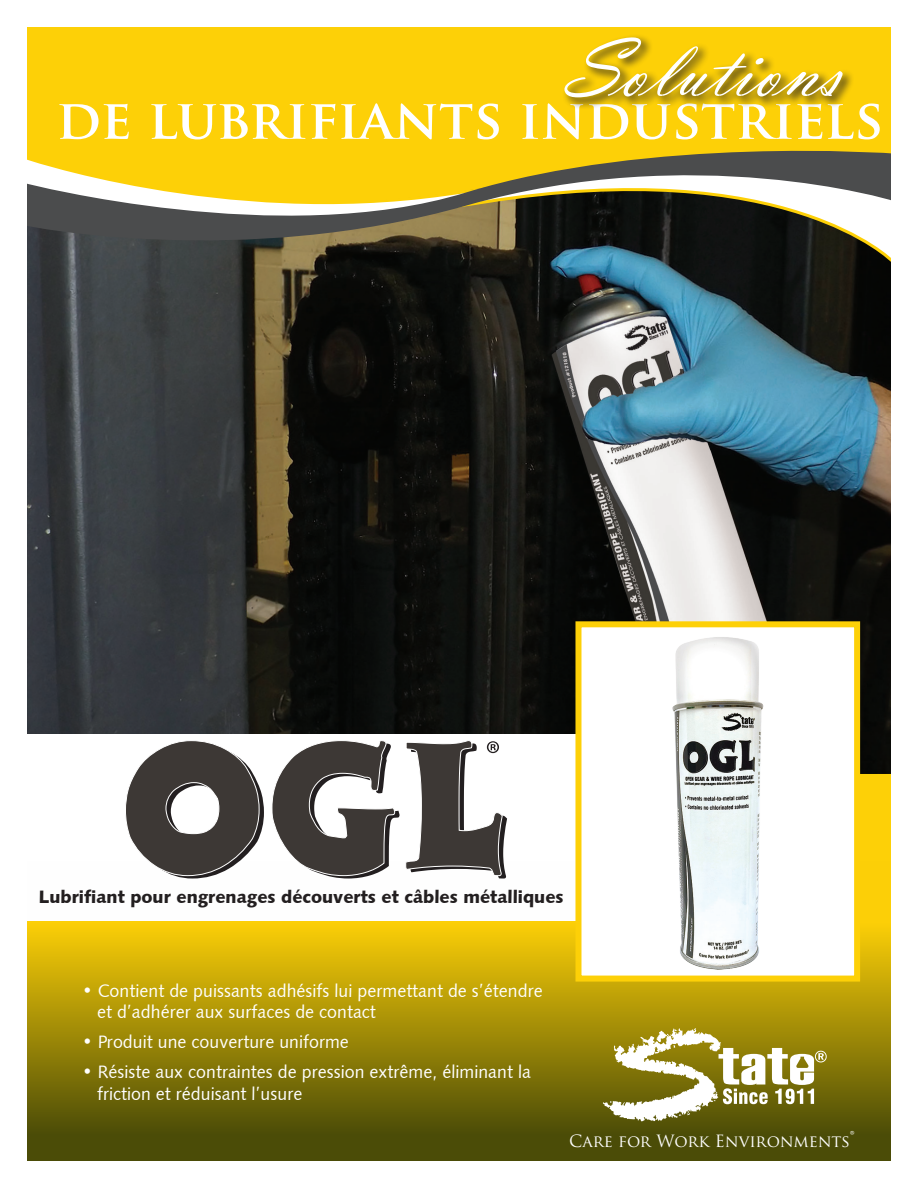
<style>
.page{position:relative;width:918px;height:1188px;background:#fff}
.page>*{position:absolute;margin:0;border:0;box-sizing:border-box;transform-origin:0 0}
.t1{font:85.5px "Vladimir Scr D";color:#fff}
.t2{font:700 54px "Trajan Pro";color:#fff}
.t3{font:18px "Humanist 531 BT Roman A";color:#fff}
.t4{font:18px "Humanist 531 BT Black A";color:#231f20}
.t5{font:16.5px "Trajan Pro";color:#fff}
.s1{font-size:21px}
</style>
<div class="page">
<img style="left:27px;top:270px;width:864px;height:503px">
<div style="left:12px;top:734px;width:568px;height:187px;background:#fff"></div>
<svg style="left:27px;top:862px;width:864px;height:299px;background:#a59427"></svg>
<svg style="left:125px;top:740px;width:139px;height:139px"></svg>
<svg style="left:271px;top:740px;width:236px;height:139px"></svg>
<div style="left:27px;top:27px;width:864px;height:109px;background:#fdd007"></div>
<svg style="left:27px;top:136px;width:864px;height:134px;background:#8e813e"></svg>
<div style="left:562px;top:34px;width:293px;height:76px;background:#231f20;opacity:.75"></div>
<div style="left:578px;top:624px;width:279px;height:355px;background:#fff"></div>
<img style="left:672px;top:637px;width:92px;height:333px">
<div style="left:575px;top:621px;width:285px;height:361px;border:6px solid #fdd007"></div>
<svg style="left:603px;top:1028px;width:224px;height:93px"></svg>
<p class="t1" style="left:564px;top:19px;width:279px">Solutions</p>
<p class="t2" style="left:56px;top:86px;width:829px">DE LUBRIFIANTS INDUSTRIELS</p>
<p class="t4" style="left:39px;top:885px;width:526px">Lubrifiant pour engrenages découverts et câbles métalliques</p>
<p class="t3" style="left:82px;top:980px;width:462px">• Contient de puissants adhésifs lui permettant de s’étendre</p>
<p class="t3" style="left:97px;top:1001px;width:280px">et d’adhérer aux surfaces de contact</p>
<p class="t3" style="left:82px;top:1031px;width:268px">• Produit une couverture uniforme</p>
<p class="t3" style="left:82px;top:1061px;width:450px">• Résiste aux contraintes de pression extrême, éliminant la</p>
<p class="t3" style="left:97px;top:1082px;width:207px">friction et réduisant l’usure</p>
<p class="t5" style="left:569px;top:1130px;width:287px">Care for Work Environments<span class="s1">®</span></p>
</div>
